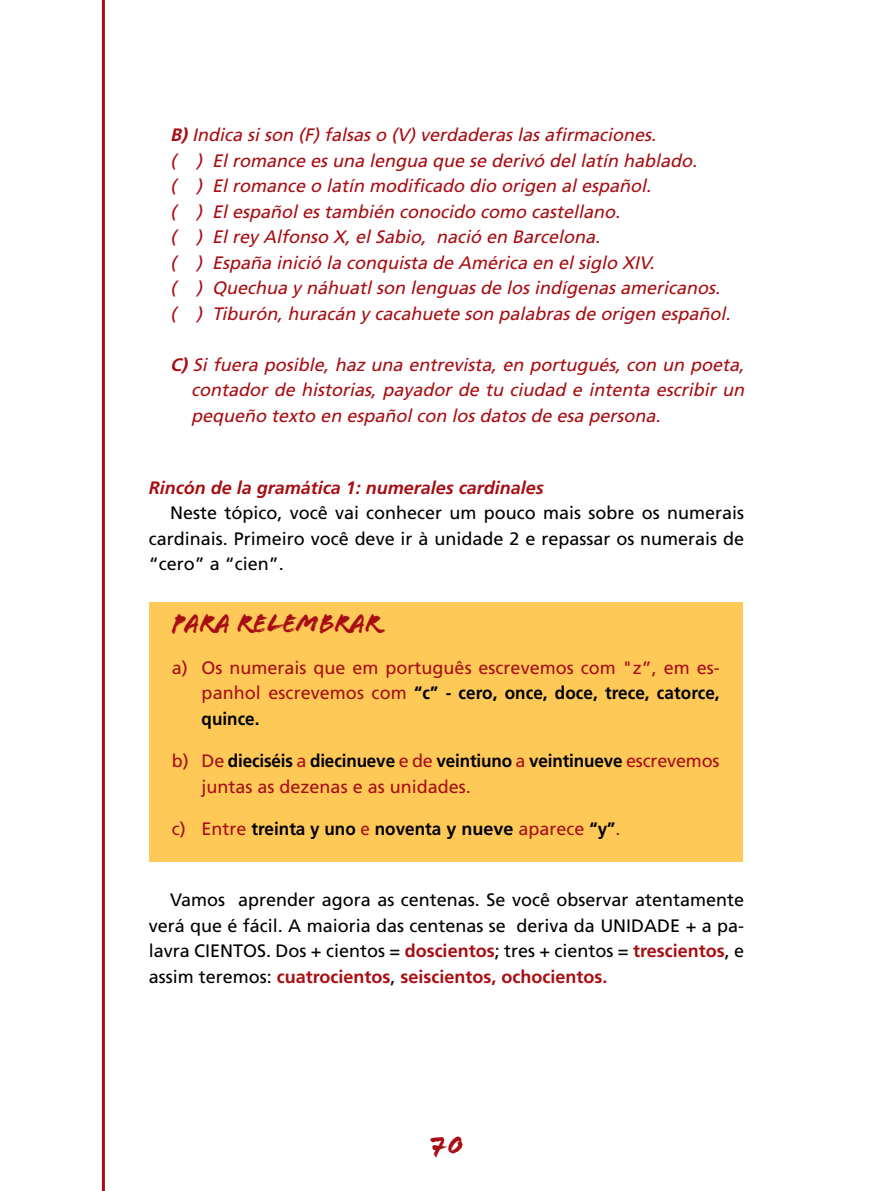
<style>
.page{position:relative;width:893px;height:1191px;background:#fff}
.page>*{position:absolute;margin:0;border:0;box-sizing:border-box;transform-origin:0 0}
.t1{font:27px "Flood";color:#a70e13;scale:.95 1}
.t2{font:27px "Flood";color:#a70e13}
.t3{font:italic 18px/25.5px "Frutiger";color:#a70e13}
.t4{font:18px/25.5px "Frutiger";color:#000;text-align:justify}
.t5{font:18px/25.5px "Frutiger";color:#a70e13;text-align:justify}
.t6{font:700 18px "Frutiger";color:#000;scale:.95 1}
.t7{font:italic 700 18px "Frutiger";color:#a70e13}
.s1{font-weight:700}
.s2{font-weight:700;color:#000}
.s3{font-weight:400;color:#a70e13}
.s4{font-weight:700;color:#a70e13}
</style>
<div class="page">
<hr style="left:102px;top:0;width:3px;height:1191px;background:#a70e13">
<div style="left:149px;top:602px;width:594px;height:259px;background:#ffc958"></div>
<p class="t3" style="left:170px;top:122px;width:566px"><span class="s1">B)</span>Indica sison (F)falsaso (V)verdaderaslasafirmaciones.<br>( ) Elromance esuna lengua que se derivó dellatín hablado.<br>( ) Elromance o latín modificado dio origen alespañol.<br>( ) Elespañolestambién conocido como castellano.<br>( ) Elrey Alfonso X,elSabio, nació en Barcelona.<br>( ) España inició la conquista de América en elsiglo XIV.<br>( ) Quechua y náhuatlson lenguasde losindígenasamericanos. ( ) Tiburón,huracán y cacahuete son palabrasde origen español.</p>
<p class="t3" style="left:191px;top:352px;width:559px;text-align:justify;text-indent:-21px"><span class="s1">C)</span> Si fuera posible, haz una entrevista, en portugués, con un poeta, contador de historias, payador de tu ciudad e intenta escribir un pequeño texto en españolcon losdatosde esa persona.</p>
<p class="t7" style="left:149px;top:477px;width:397px">Rincón de la gramática 1: numerales cardinales</p>
<p class="t4" style="left:149px;top:500px;width:597px;text-indent:21px">Neste tópico, você vai conhecer um pouco mais sobre os numerais cardinais. Primeiro você deve ir à unidade 2 e repassar os numerais de “cero” a “cien”.</p>
<h1 class="t1" style="left:172px;top:608px;width:222px">PARA RELEMBRAR</h1>
<p class="t5" style="left:202px;top:655px;width:520px;text-indent:-30px">a) Os numerais que em português escrevemos com "z”, em es&shy;panhol escrevemos com <span class="s2">“c” - cero, once, doce, trece, catorce, quince.</span></p>
<p class="t5" style="left:202px;top:748px;width:520px;text-indent:-30px">b) De <span class="s2">dieciséis</span> a <span class="s2">diecinueve</span> e de <span class="s2">veintiuno</span> a <span class="s2">veintinueve</span> escrevemos juntas as dezenas e as unidades.</p>
<p class="t6" style="left:172px;top:818px;width:474px"><span class="s3">c) Entre</span> treinta y uno <span class="s3">e</span> noventa y nueve <span class="s3">aparece</span> “y”<span class="s3">.</span></p>
<p class="t4" style="left:149px;top:887px;width:597px;text-indent:21px">Vamos aprender agora as centenas. Se você observar atentamente verá que é fácil. A maioria das centenas se deriva da UNIDADE + a pa&shy;lavra CIENTOS. Dos + cientos = <span class="s4">doscientos</span>; tres + cientos = <span class="s4">trescientos</span>, e assim teremos: <span class="s4">cuatrocientos</span>, <span class="s4">seiscientos, ochocientos.</span></p>
<h1 class="t2" style="left:430px;top:1129px;width:35px">70</h1>
</div>
